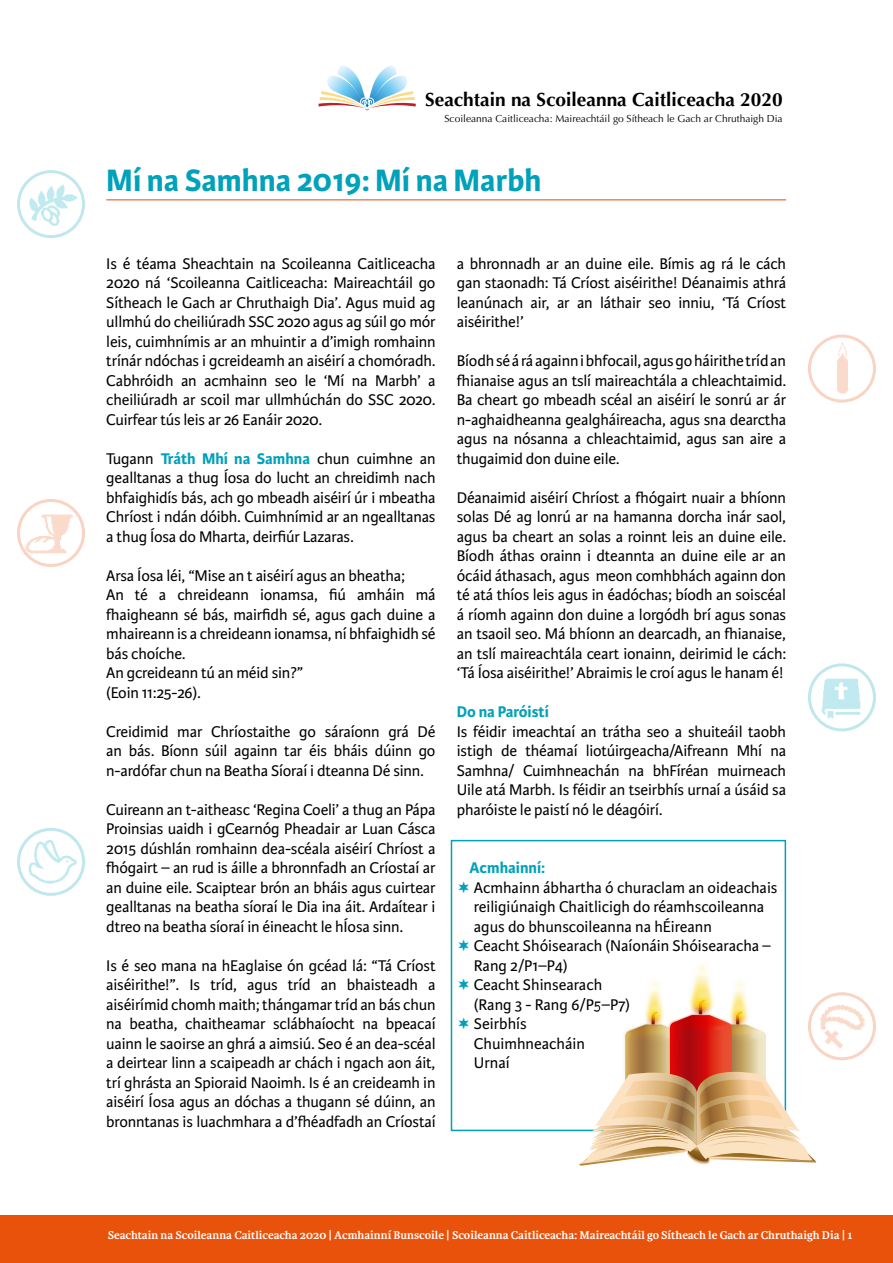
<style>
.page{position:relative;width:893px;height:1263px;background:#fff}
.page>*{position:absolute;margin:0;border:0;box-sizing:border-box;transform-origin:0 0}
.t1{font:700 33px "Karmina Sans";color:#00a1ba}
.t2{font:700 19.05px "Optima";color:#000}
.t3{font:16.5px/19.5px "Karmina Sans";letter-spacing:-.01em;color:#000;text-align:justify}
.t4{font:700 16.5px "Karmina Sans";color:#00a1ba}
.t5{font:700 12px "Karmina";color:#fff}
.t6{font:10.2px "Optima";color:#000}
.s1{font-weight:700;color:#00a1ba}
.s2{font-family:"Dingbests";color:#00a1ba}
</style>
<div class="page">
<div style="left:0;top:1215px;width:893px;height:48px;background:#e8520b"></div>
<img style="left:25px;top:175px;width:55px;height:62px">
<img style="left:815px;top:342px;width:44px;height:56px">
<img style="left:23px;top:499px;width:50px;height:62px">
<img style="left:816px;top:667px;width:54px;height:61px">
<img style="left:25px;top:837px;width:54px;height:58px">
<img style="left:817px;top:996px;width:52px;height:61px">
<div style="left:17px;top:170px;width:68px;height:68px;border:3px solid #00a1ba;border-radius:50%"></div>
<div style="left:17px;top:499px;width:68px;height:68px;border:3px solid #e8520b;border-radius:50%"></div>
<div style="left:17px;top:828px;width:68px;height:68px;border:3px solid #00a1ba;border-radius:50%"></div>
<div style="left:808px;top:334px;width:68px;height:69px;border:3px solid #e8520b;border-radius:50%"></div>
<div style="left:808px;top:663px;width:68px;height:68px;border:3px solid #00a1ba;border-radius:50%"></div>
<div style="left:808px;top:992px;width:68px;height:68px;border:3px solid #e8520b;border-radius:50%"></div>
<svg style="left:318px;top:66px;width:98px;height:44px"></svg>
<div style="left:451px;top:840px;width:335px;height:291px;border:2px solid #00a1ba"></div>
<hr style="left:106px;top:199px;width:680px;height:1px;background:#e8520b">
<img style="left:647px;top:989px;width:100px;height:10px">
<img style="left:667px;top:965px;width:69px;height:35px">
<svg style="left:579px;top:1000px;width:238px;height:166px"></svg>
<p class="t2" style="left:425px;top:88px;width:359px">Seachtain na Scoileanna Caitliceacha 2020</p>
<p class="t6" style="left:444px;top:113px;width:340px">Scoileanna Caitliceacha: Maireachtáil go Sítheach le Gach ar Chruthaigh Dia</p>
<h1 class="t1" style="left:106px;top:161px;width:437px">Mí na Samhna 2019: Mí na Marbh</h1>
<p class="t3" style="left:106px;top:254px;width:331px">Is é téama Sheachtain na Scoileanna Caitliceacha 2020 ná ‘Scoileanna Caitliceacha: Maireachtáil go Sítheach le Gach ar Chruthaigh Dia’. Agus muid ag ullmhú do cheiliúradh SSC 2020 agus ag súil go mór leis, cuimhnímis ar an mhuintir a d’imigh romhainn trínár ndóchas i gcreideamh an aiséirí a chomóradh.<br>Cabhróidh an acmhainn seo le ‘Mí na Marbh’ a cheiliúradh ar scoil mar ullmhúchán do SSC 2020.<br>Cuirfear tús leis ar 26 Eanáir 2020.</p>
<p class="t3" style="left:106px;top:449px;width:331px">Tugann <span class="s1">Tráth Mhí na Samhna</span> chun cuimhne an gealltanas a thug Íosa do lucht an chreidimh nach bhfaighidís bás, ach go mbeadh aiséirí úr i mbeatha Chríost i ndán dóibh. Cuimhnímid ar an ngealltanas a thug Íosa do Mharta, deirfiúr Lazaras.</p>
<p class="t3" style="left:106px;top:566px;width:331px;text-align:left">Arsa Íosa léi, “Mise an t aiséirí agus an bheatha;<br>An té a chreideann ionamsa, fiú amháin má fhaigheann sé bás, mairfidh sé, agus gach duine a mhaireann is a chreideann ionamsa, ní bhfaighidh sé bás choíche.<br>An gcreideann tú an méid sin?”<br>(Eoin 11:25-26).</p>
<p class="t3" style="left:106px;top:722px;width:331px">Creidimid mar Chríostaithe go sáraíonn grá Dé an bás. Bíonn súil againn tar éis bháis dúinn go n-ardófar chun na Beatha Síoraí i dteanna Dé sinn.</p>
<p class="t3" style="left:106px;top:800px;width:331px">Cuireann an t-aitheasc ‘Regina Coeli’ a thug an Pápa Proinsias uaidh i gCearnóg Pheadair ar Luan Cásca 2015 dúshlán romhainn dea-scéala aiséirí Chríost a fhógairt – an rud is áille a bhronnfadh an Críostaí ar an duine eile. Scaiptear brón an bháis agus cuirtear gealltanas na beatha síoraí le Dia ina áit. Ardaítear i dtreo na beatha síoraí in éineacht le hÍosa sinn.</p>
<p class="t3" style="left:106px;top:956px;width:331px">Is é seo mana na hEaglaise ón gcéad lá: “Tá Críost aiséirithe!”. Is tríd, agus tríd an bhaisteadh a aiséirímid chomh maith; thángamar tríd an bás chun na beatha, chaitheamar sclábhaíocht na bpeacaí uainn le saoirse an ghrá a aimsiú. Seo é an dea-scéal a deirtear linn a scaipeadh ar chách i ngach aon áit, trí ghrásta an Spioraid Naoimh. Is é an creideamh in aiséirí Íosa agus an dóchas a thugann sé dúinn, an bronntanas is luachmhara a d’fhéadfadh an Críostaí</p>
<p class="t3" style="left:457px;top:254px;width:331px">a bhronnadh ar an duine eile. Bímis ag rá le cách gan staonadh: Tá Críost aiséirithe! Déanaimis athrá leanúnach air, ar an láthair seo inniu, ‘Tá Críost aiséirithe!’</p>
<p class="t3" style="left:457px;top:351px;width:331px">Bíodh sé á rá againn i bhfocail, agus go háirithe tríd an fhianaise agus an tslí maireachtála a chleachtaimid.<br>Ba cheart go mbeadh scéal an aiséirí le sonrú ar ár n-aghaidheanna gealgháireacha, agus sna dearctha agus na nósanna a chleachtaimid, agus san aire a thugaimid don duine eile.</p>
<p class="t3" style="left:457px;top:488px;width:331px">Déanaimid aiséirí Chríost a fhógairt nuair a bhíonn solas Dé ag lonrú ar na hamanna dorcha inár saol, agus ba cheart an solas a roinnt leis an duine eile.<br>Bíodh áthas orainn i dteannta an duine eile ar an ócáid áthasach, agus meon comhbhách againn don té atá thíos leis agus in éadóchas; bíodh an soiscéal á ríomh againn don duine a lorgódh brí agus sonas an tsaoil seo. Má bhíonn an dearcadh, an fhianaise, an tslí maireachtála ceart ionainn, deirimid le cách: ‘Tá Íosa aiséirithe!’ Abraimis le croí agus le hanam é!</p>
<p class="t4" style="left:457px;top:702px;width:94px">Do na Paróistí</p>
<p class="t3" style="left:457px;top:722px;width:331px">Is féidir imeachtaí an trátha seo a shuiteáil taobh istigh de théamaí liotúirgeacha/Aifreann Mhí na Samhna/ Cuimhneachán na bhFíréan muirneach Uile atá Marbh. Is féidir an tseirbhís urnaí a úsáid sa pharóiste le paistí nó le déagóirí.</p>
<p class="t4" style="left:470px;top:858px;width:77px">Acmhainní:</p>
<p class="t3" style="left:457px;top:878px;width:322px"><span class="s2">K</span> Acmhainn ábhartha ó churaclam an oideachais</p>
<p class="t3" style="left:474px;top:897px;width:292px">reiligiúnaigh Chaitlicigh do réamhscoileanna</p>
<p class="t3" style="left:474px;top:917px;width:240px">agus do bhunscoileanna na hÉireann</p>
<p class="t3" style="left:457px;top:936px;width:316px"><span class="s2">K</span> Ceacht Shóisearach (Naíonáin Shóisearacha –</p>
<p class="t3" style="left:474px;top:956px;width:95px">Rang 2/P1–P4)</p>
<p class="t3" style="left:457px;top:975px;width:147px"><span class="s2">K</span> Ceacht Shinsearach</p>
<p class="t3" style="left:474px;top:995px;width:158px">(Rang 3 - Rang 6/P5–P7)</p>
<p class="t3" style="left:457px;top:1014px;width:71px"><span class="s2">K</span> Seirbhís</p>
<p class="t3" style="left:474px;top:1034px;width:113px">Chuimhneacháin</p>
<p class="t3" style="left:474px;top:1053px;width:37px">Urnaí</p>
<p class="t5" style="left:108px;top:1228px;width:746px">Seachtain na Scoileanna Caitliceacha 2020 | Acmhainní Bunscoile | Scoileanna Caitliceacha: Maireachtáil go Sítheach le Gach ar Chruthaigh Dia | 1</p>
</div>
